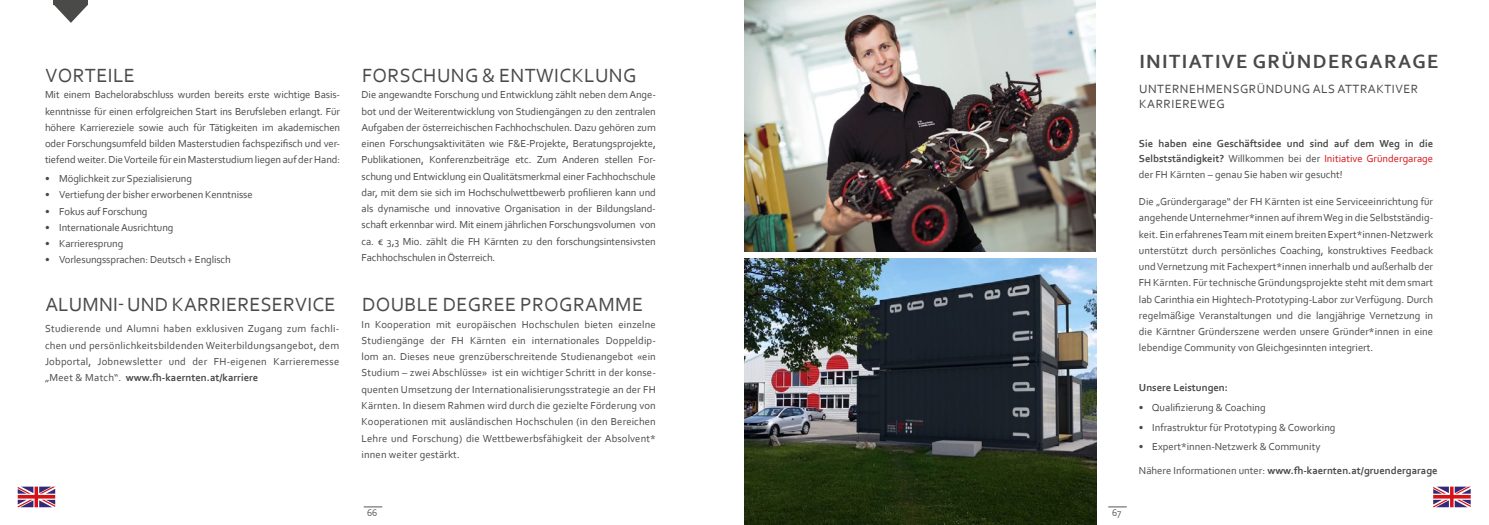
<style>
.page{position:relative;width:1489px;height:525px;background:#fff}
.page>*{position:absolute;margin:0;border:0;box-sizing:border-box;transform-origin:0 0}
.t1{font:20px "Corbel";letter-spacing:.02em;color:#4a4a49}
.t2{font:700 20px "Corbel";letter-spacing:.07em;color:#4a4a49}
.t3{font:12.5px/15px "Corbel";letter-spacing:.04em;color:#4a4a49}
.t4{font:10.62px/16.2px "Corbel";letter-spacing:-.01em;color:#4a4a49;text-align:justify}
.t5{font:700 10.62px/15px "Corbel";color:#4a4a49}
.t6{font:10px "Corbel";color:#575756}
.s1{font-weight:700}
.s2{font-weight:400}
.s3{font-weight:400;color:#d51317}
</style>
<div class="page">
<svg style="left:364px;top:506px;width:18px;height:1px"></svg>
<svg style="left:1108px;top:506px;width:18px;height:1px"></svg>
<div style="left:54px;top:0;width:34px;height:5px;background:#4a4a49"></div>
<svg style="left:54px;top:5px;width:34px;height:18px"></svg>
<img style="left:744px;top:0;width:351px;height:251px">
<img style="left:744px;top:258px;width:352px;height:266px">
<svg style="left:1433px;top:486px;width:37px;height:21px"></svg>
<svg style="left:18px;top:486px;width:37px;height:21px"></svg>
<h1 class="t1" style="left:45px;top:63px;width:91px">VORTEILE</h1>
<p class="t4" style="left:45px;top:86px;width:297px">Mit einem Bachelorabschluss wurden bereits erste wichtige Basis&shy;kenntnisse für einen erfolgreichen Start ins Berufsleben erlangt. Für höhere Karriereziele sowie auch für Tätigkeiten im akademischen oder Forschungsumfeld bilden Masterstudien fachspezifisch und ver&shy;tiefend weiter. Die Vorteile für ein Masterstudium liegen auf der Hand:</p>
<p class="t4" style="left:45px;top:170px;width:148px">• Möglichkeit zur Spezialisierung</p>
<p class="t4" style="left:45px;top:186px;width:209px">• Vertiefung der bisher erworbenen Kenntnisse</p>
<p class="t4" style="left:45px;top:203px;width:104px">• Fokus auf Forschung</p>
<p class="t4" style="left:45px;top:219px;width:130px">• Internationale Ausrichtung</p>
<p class="t4" style="left:45px;top:235px;width:80px">• Karrieresprung</p>
<p class="t4" style="left:45px;top:251px;width:187px">• Vorlesungssprachen: Deutsch + Englisch</p>
<h1 class="t1" style="left:45px;top:292px;width:292px">ALUMNI- UND KARRIERESERVICE</h1>
<p class="t4" style="left:45px;top:320px;width:296px">Studierende und Alumni haben exklusiven Zugang zum fachli&shy;chen und persönlichkeitsbildenden Weiterbildungsangebot, dem Jobportal, Jobnewsletter und der FH-eigenen Karrieremesse „Meet &amp; Match“. <span class="s1">www.fh-kaernten.at/karriere</span></p>
<h1 class="t1" style="left:362px;top:63px;width:276px">FORSCHUNG &amp; ENTWICKLUNG</h1>
<p class="t4" style="left:361px;top:86px;width:296px">Die angewandte Forschung und Entwicklung zählt neben dem Ange&shy;bot und der Weiterentwicklung von Studiengängen zu den zentralen Aufgaben der österreichischen Fachhochschulen. Dazu gehören zum einen Forschungsaktivitäten wie F&amp;E-Projekte, Beratungsprojekte, Publikationen, Konferenzbeiträge etc. Zum Anderen stellen For&shy;schung und Entwicklung ein Qualitätsmerkmal einer Fachhochschule dar, mit dem sie sich im Hochschulwettbewerb profilieren kann und als dynamische und innovative Organisation in der Bildungsland&shy;schaft erkennbar wird. Mit einem jährlichen Forschungsvolumen von ca. € 3,3 Mio. zählt die FH Kärnten zu den forschungsintensivsten Fachhochschulen in Österreich.</p>
<h1 class="t1" style="left:362px;top:292px;width:282px">DOUBLE DEGREE PROGRAMME</h1>
<p class="t4" style="left:361px;top:315px;width:296px">In Kooperation mit europäischen Hochschulen bieten einzelne Studiengänge der FH Kärnten ein internationales Doppeldip&shy;lom an. Dieses neue grenzüberschreitende Studienangebot «ein Studium – zwei Abschlüsse» ist ein wichtiger Schritt in der konse&shy;quenten Umsetzung der Internationalisierungsstrategie an der FH Kärnten. In diesem Rahmen wird durch die gezielte Förderung von Kooperationen mit ausländischen Hochschulen (in den Bereichen Lehre und Forschung) die Wettbewerbsfähigkeit der Absolvent* innen weiter gestärkt.</p>
<p class="t6" style="left:367px;top:506px;width:12px">66</p>
<p class="t6" style="left:1112px;top:506px;width:11px">67</p>
<h1 class="t2" style="left:1139px;top:49px;width:301px">INITIATIVE GRÜNDERGARAGE</h1>
<p class="t3" style="left:1139px;top:81px;width:280px">UNTERNEHMENSGRÜNDUNG ALS ATTRAKTIVER<br>KARRIEREWEG</p>
<p class="t5" style="left:1138px;top:136px;width:296px">Sie haben eine Geschäftsidee und sind auf dem Weg in die<br>Selbstständigkeit? <span class="s2">Willkommen bei der</span> <span class="s3">Initiative Gründergarage</span></p>
<p class="t4" style="left:1138px;top:166px;width:205px">der FH Kärnten – genau Sie haben wir gesucht!</p>
<p class="t4" style="left:1138px;top:193px;width:296px">Die „Gründergarage“ der FH Kärnten ist eine Serviceeinrichtung für angehende Unternehmer*innen auf ihrem Weg in die Selbstständig&shy;keit. Ein erfahrenes Team mit einem breiten Expert*innen-Netzwerk unterstützt durch persönliches Coaching, konstruktives Feedback und Vernetzung mit Fachexpert*innen innerhalb und außerhalb der FH Kärnten. Für technische Gründungsprojekte steht mit dem smart lab Carinthia ein Hightech-Prototyping-Labor zur Verfügung. Durch regelmäßige Veranstaltungen und die langjährige Vernetzung in die Kärntner Gründerszene werden unsere Gründer*innen in eine lebendige Community von Gleichgesinnten integriert.</p>
<p class="t5" style="left:1138px;top:379px;width:90px">Unsere Leistungen:</p>
<p class="t4" style="left:1138px;top:398px;width:128px">• Qualifizierung &amp; Coaching</p>
<p class="t4" style="left:1138px;top:418px;width:198px">• Infrastruktur für Prototyping &amp; Coworking</p>
<p class="t4" style="left:1138px;top:438px;width:183px">• Expert*innen-Netzwerk &amp; Community</p>
<p class="t5" style="left:1138px;top:462px;width:300px"><span class="s2">Nähere Informationen unter:</span> www.fh-kaernten.at/gruendergarage</p>
</div>
